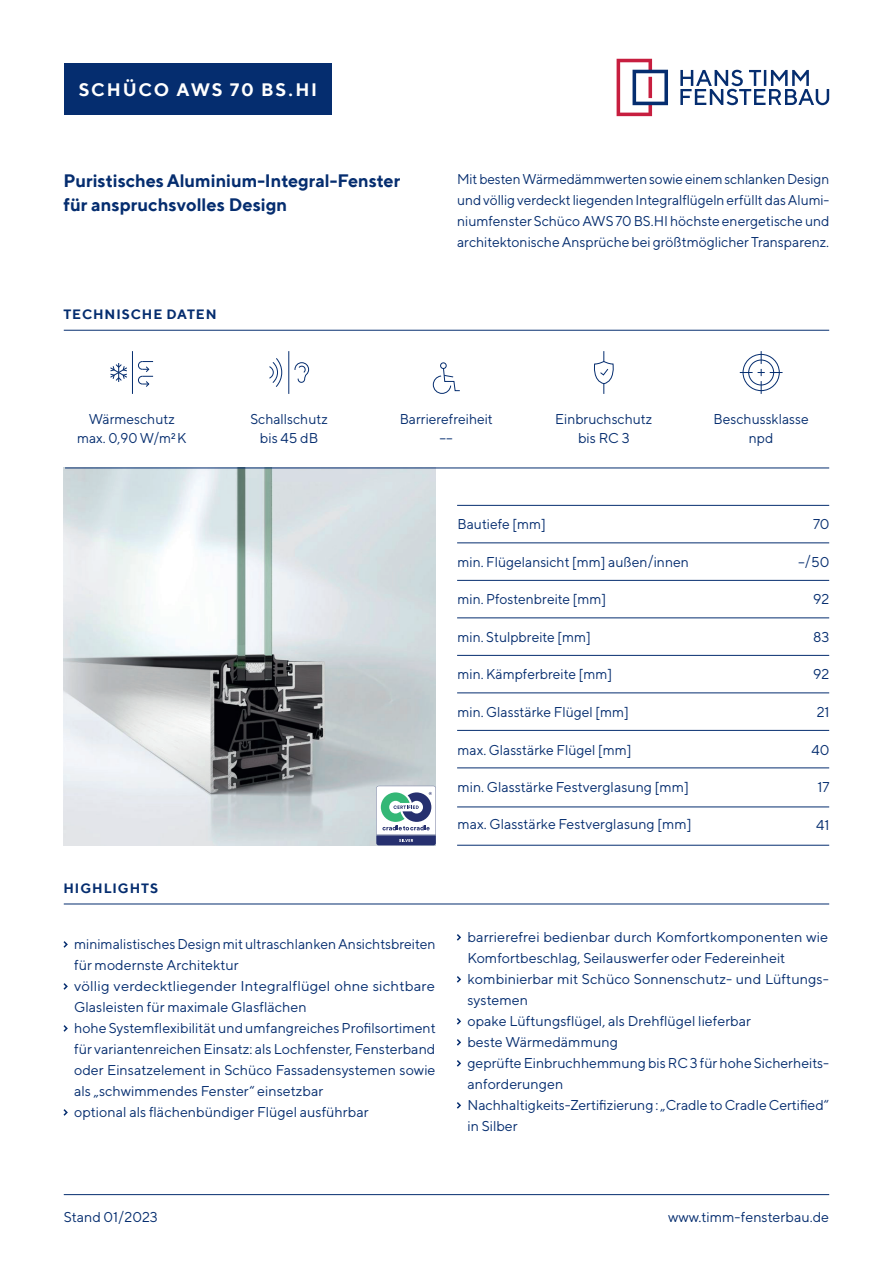
<style>
.page{position:relative;width:893px;height:1263px;background:#fff}
.page>*{position:absolute;margin:0;border:0;box-sizing:border-box;transform-origin:0 0}
.t1{font:700 18px/24px "TT Norms";color:#052d6f}
.t2{font:700 18px "TT Norms";letter-spacing:.1em;color:#fff}
.t3{font:14.25px/21px "TT Norms";color:#052d6f;text-align:center}
.t4{font:14.25px/21px "TT Norms";color:#052d6f;text-align:justify;scale:.96 1}
.t5{font:700 13.5px "TT Norms";letter-spacing:.07em;color:#052d6f}
.t6{font:500 8.25px "TT Norms";color:#052d6f}
.s1{font-weight:400;font-size:14.25px}
</style>
<div class="page">
<div style="left:64px;top:64px;width:268px;height:51px;background:#052d6f"></div>
<svg style="left:617px;top:59px;width:51px;height:57px"></svg>
<svg style="left:680px;top:70px;width:149px;height:35px"></svg>
<hr style="left:64px;top:1194px;width:765px;height:1px;background:#052d6f">
<hr style="left:64px;top:330px;width:765px;height:1px;background:#052d6f">
<hr style="left:64px;top:904px;width:765px;height:1px;background:#052d6f">
<svg style="left:63px;top:941px;width:5px;height:7px"></svg>
<svg style="left:63px;top:983px;width:5px;height:7px"></svg>
<svg style="left:63px;top:1025px;width:5px;height:7px"></svg>
<svg style="left:63px;top:1109px;width:5px;height:7px"></svg>
<svg style="left:457px;top:934px;width:4px;height:7px"></svg>
<svg style="left:457px;top:976px;width:4px;height:7px"></svg>
<svg style="left:457px;top:1018px;width:4px;height:7px"></svg>
<svg style="left:457px;top:1039px;width:4px;height:7px"></svg>
<svg style="left:457px;top:1060px;width:4px;height:7px"></svg>
<svg style="left:457px;top:1102px;width:4px;height:7px"></svg>
<img style="left:64px;top:468px;width:372px;height:377px">
<hr style="left:457px;top:505px;width:372px;height:1px;background:#052d6f">
<hr style="left:457px;top:543px;width:372px;height:1px;background:#052d6f">
<hr style="left:457px;top:580px;width:372px;height:1px;background:#052d6f">
<hr style="left:457px;top:618px;width:372px;height:1px;background:#052d6f">
<hr style="left:457px;top:655px;width:372px;height:1px;background:#052d6f">
<hr style="left:457px;top:693px;width:372px;height:1px;background:#052d6f">
<hr style="left:457px;top:730px;width:372px;height:1px;background:#052d6f">
<hr style="left:457px;top:768px;width:372px;height:1px;background:#052d6f">
<svg style="left:269px;top:358px;width:13px;height:29px"></svg>
<hr style="left:288px;top:352px;width:1px;height:41px;background:#052d6f">
<svg style="left:294px;top:362px;width:15px;height:21px"></svg>
<hr style="left:132px;top:352px;width:1px;height:41px;background:#052d6f">
<svg style="left:110px;top:363px;width:17px;height:19px"></svg>
<svg style="left:138px;top:361px;width:15px;height:26px"></svg>
<hr style="left:603px;top:352px;width:1px;height:41px;background:#052d6f">
<svg style="left:594px;top:361px;width:20px;height:23px"></svg>
<div style="left:743px;top:354px;width:37px;height:37px;border:1px solid #052d6f;border-radius:50%"></div>
<div style="left:748px;top:360px;width:26px;height:25px;border:1px solid #052d6f;border-radius:50%"></div>
<svg style="left:770px;top:372px;width:12px;height:1px"></svg>
<svg style="left:758px;top:369px;width:6px;height:7px"></svg>
<svg style="left:740px;top:372px;width:12px;height:1px"></svg>
<div style="left:440px;top:362px;width:7px;height:7px;border:1px solid #052d6f;border-radius:50%"></div>
<svg style="left:433px;top:368px;width:27px;height:26px"></svg>
<hr style="left:65px;top:468px;width:764px;height:1px;background:#052d6f">
<svg style="left:376px;top:786px;width:60px;height:59px"></svg>
<hr style="left:457px;top:807px;width:372px;height:1px;background:#052d6f">
<hr style="left:457px;top:845px;width:372px;height:1px;background:#052d6f">
<p class="t2" style="left:79px;top:78px;width:240px">SCHÜCO AWS 70 BS.HI</p>
<p class="t1" style="left:63px;top:169px;width:338px">Puristisches Aluminium-Integral-Fenster für anspruchsvolles Design</p>
<p class="t4" style="left:457px;top:168px;width:389px">Mit besten Wärmedämmwerten sowie einem schlanken Design und völlig verdeckt liegenden Integralflügeln erfüllt das Alumi&shy;niumfenster Schüco AWS 70 BS.HI höchste energetische und architektonische Ansprüche bei größtmöglicher Transparenz.</p>
<p class="t5" style="left:63px;top:306px;width:155px">TECHNISCHE DATEN</p>
<p class="t3" style="left:400px;top:409px;width:95px;line-height:19.4px">Barrierefreiheit ––</p>
<p class="t3" style="left:250px;top:409px;width:79px;line-height:19.4px">Schallschutz bis 45 dB</p>
<p class="t3" style="left:555px;top:409px;width:99px;line-height:19.4px">Einbruchschutz bis RC 3</p>
<p class="t3" style="left:714px;top:408px;width:97px">Beschussklasse</p>
<p class="t3" style="left:89px;top:408px;width:88px">Wärmeschutz</p>
<p class="t3" style="left:77px;top:428px;width:96px">max. 0,90 W/m</p>
<p class="t3" style="left:749px;top:428px;width:26px">npd</p>
<p class="t6" style="left:171px;top:431px;width:17px">2 <span class="s1">K</span></p>
<p class="t5" style="left:63px;top:880px;width:96px">HIGHLIGHTS</p>
<p class="t3" style="left:457px;top:514px;width:90px">Bautiefe [mm]</p>
<p class="t3" style="left:457px;top:551px;width:233px">min. Flügelansicht [mm] außen/innen</p>
<p class="t3" style="left:457px;top:589px;width:150px">min. Pfostenbreite [mm]</p>
<p class="t3" style="left:457px;top:626px;width:135px">min. Stulpbreite [mm]</p>
<p class="t3" style="left:457px;top:664px;width:156px">min. Kämpferbreite [mm]</p>
<p class="t3" style="left:457px;top:701px;width:173px">min. Glasstärke Flügel [mm]</p>
<p class="t3" style="left:457px;top:739px;width:175px">max. Glasstärke Flügel [mm]</p>
<p class="t3" style="left:457px;top:776px;width:233px">min. Glasstärke Festverglasung [mm]</p>
<p class="t3" style="left:457px;top:814px;width:235px">max. Glasstärke Festverglasung [mm]</p>
<p class="t3" style="left:813px;top:514px;width:18px">70</p>
<p class="t3" style="left:798px;top:551px;width:33px">–/50</p>
<p class="t3" style="left:813px;top:589px;width:18px">92</p>
<p class="t3" style="left:813px;top:626px;width:18px">83</p>
<p class="t3" style="left:813px;top:664px;width:18px">92</p>
<p class="t3" style="left:817px;top:701px;width:14px">21</p>
<p class="t3" style="left:811px;top:739px;width:20px">40</p>
<p class="t3" style="left:817px;top:776px;width:14px">17</p>
<p class="t3" style="left:816px;top:814px;width:15px">41</p>
<p class="t3" style="left:74px;top:933px;width:363px;text-align:left">minimalistisches Design mit ultraschlanken Ansichtsbreiten für modernste Architektur<br>völlig verdecktliegender Integralflügel ohne sichtbare Glasleisten für maximale Glasflächen<br>hohe Systemflexibilität und umfangreiches Profilsortiment für variantenreichen Einsatz: als Lochfenster, Fensterband oder Einsatzelement in Schüco Fassadensystemen sowie als „schwimmendes Fenster“ einsetzbar<br>optional als flächenbündiger Flügel ausführbar</p>
<p class="t3" style="left:467px;top:926px;width:363px;text-align:left">barrierefrei bedienbar durch Komfortkomponenten wie Komfortbeschlag, Seilauswerfer oder Federeinheit kombinierbar mit Schüco Sonnenschutz- und Lüftungs&shy;systemen<br>opake Lüftungsflügel, als Drehflügel lieferbar<br>beste Wärmedämmung<br>geprüfte Einbruchhemmung bis RC 3 für hohe Sicherheits&shy;anforderungen<br>Nachhaltigkeits-Zertifizierung : „Cradle to Cradle Certified“ in Silber</p>
<p class="t3" style="left:64px;top:1206px;width:96px">Stand 01/2023</p>
<p class="t3" style="left:668px;top:1206px;width:163px">www.timm-fensterbau.de</p>
</div>
